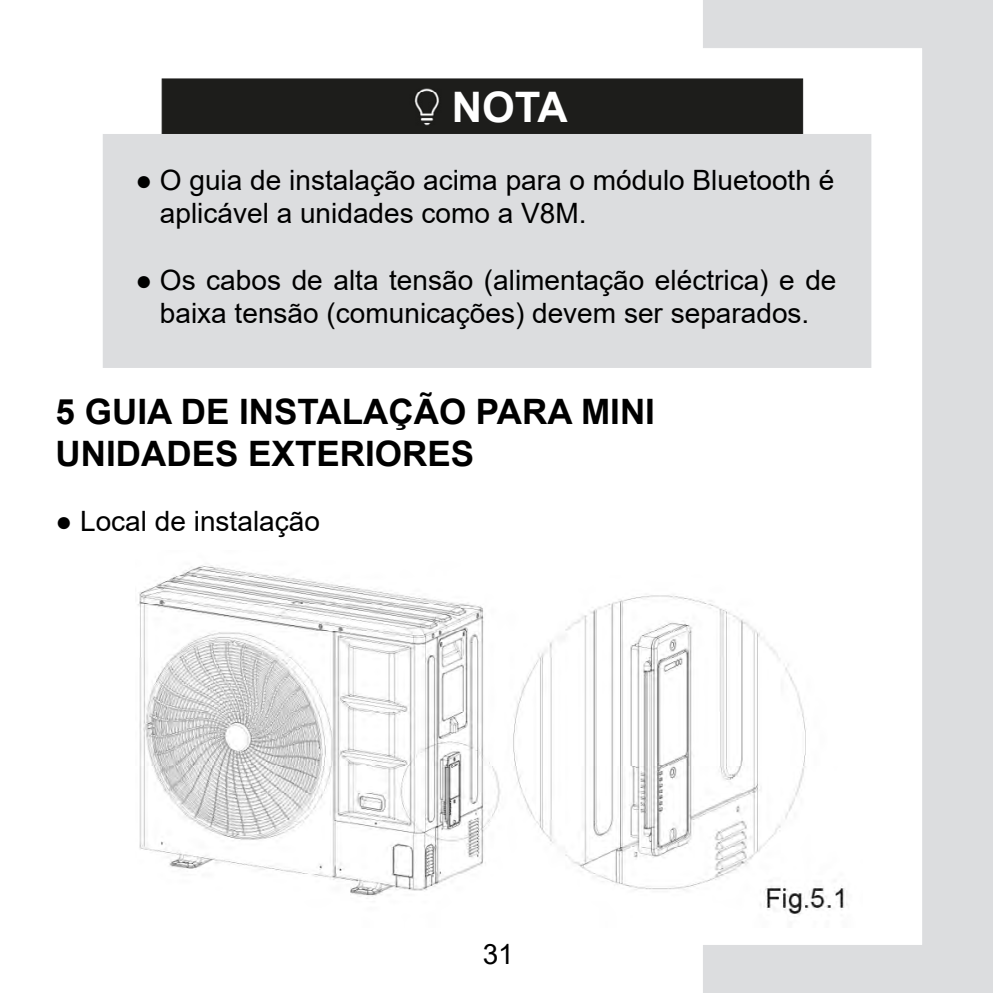
<style>
.page{position:relative;width:993px;height:993px;background:#fff}
.page>*{position:absolute;margin:0;border:0;box-sizing:border-box;transform-origin:0 0}
.t1{font:700 42px "Arial";color:#fff}
.t2{font:700 35px/42px "Arial";color:#000}
.t3{font:28px/33.2px "Arial";color:#000}
</style>
<div class="page">
<div style="left:162px;top:79px;width:640px;height:75px;background:#1d1d1b"></div>
<div style="left:103px;top:134px;width:768px;height:234px;background:#dcdddf"></div>
<img style="left:414px;top:88px;width:25px;height:38px">
<svg style="left:703px;top:0;width:289px;height:992px"></svg>
<img style="left:138px;top:550px;width:724px;height:376px">
<h1 class="t1" style="left:451px;top:78px;width:117px">NOTA</h1>
<p class="t3" style="left:160px;top:163px;width:675px;text-indent:-24px">● O guia de instalação acima para o módulo Bluetooth é aplicável a unidades como a V8M.</p>
<p class="t3" style="left:135px;top:263px;width:702px;text-align:center">● Os cabos de alta tensão (alimentação eléctrica) e de baixa tensão (comunicações) devem ser separados.</p>
<p class="t2" style="left:56px;top:391px;width:600px">5 GUIA DE INSTALAÇÃO PARA MINI<br>UNIDADES EXTERIORES</p>
<p class="t3" style="left:56px;top:504px;width:266px">● Local de instalação</p>
<p class="t3" style="left:482px;top:937px;width:33px">31</p>
</div>
